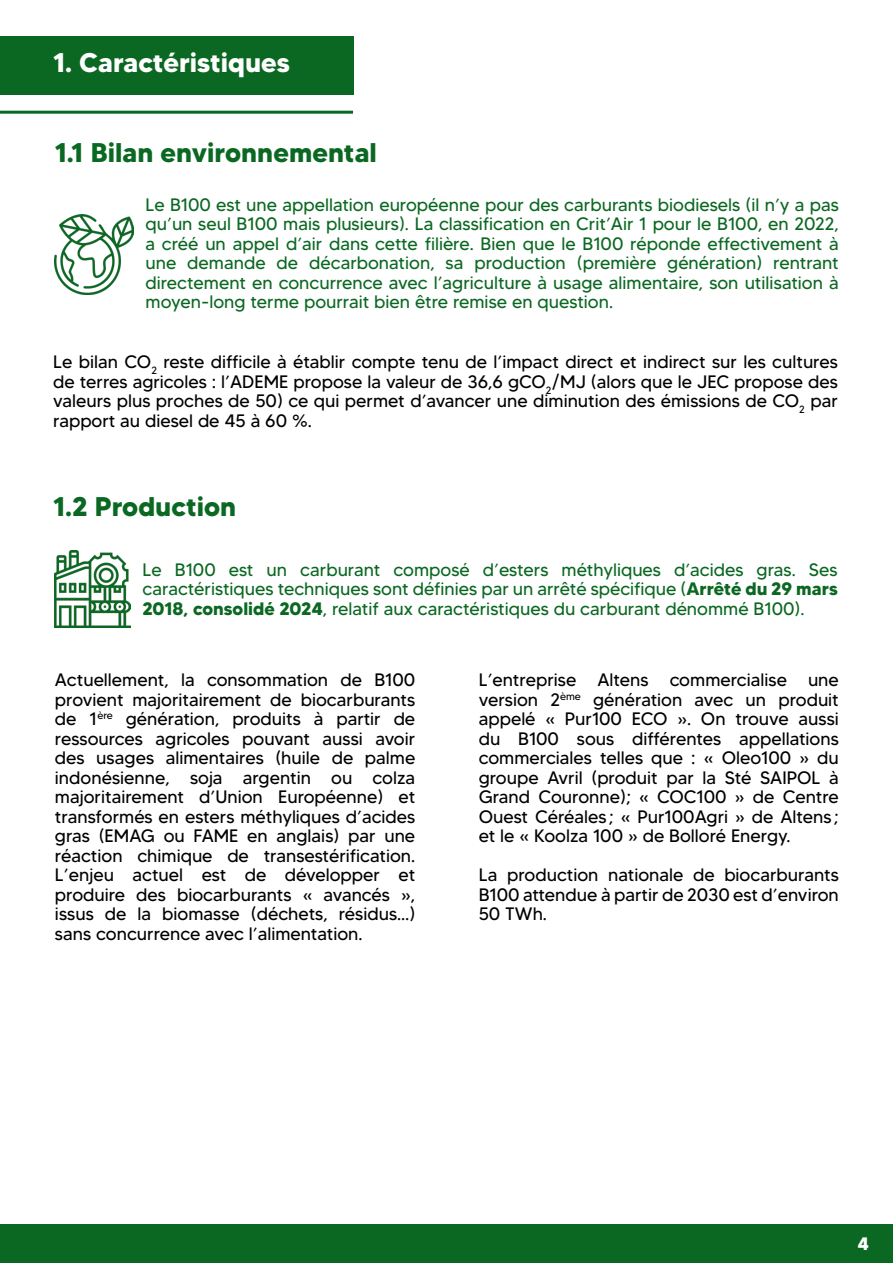
<style>
.page{position:relative;width:893px;height:1263px;background:#fff}
.page>*{position:absolute;margin:0;border:0;box-sizing:border-box;transform-origin:0 0}
.t1{font:700 27px "MADETOMMY";color:#0b6822}
.t2{font:700 27px "MADETOMMY";color:#fff}
.t3{font:18px/19.5px "MADETOMMY";color:#000;text-align:justify}
.t4{font:18px/19.5px "MADETOMMY";color:#0b6822;text-align:justify}
.t5{font:700 18px "MADETOMMY";color:#fff}
.s1{font-weight:700}
</style>
<div class="page">
<div style="left:0;top:1224px;width:893px;height:39px;background:#0b6822"></div>
<img style="left:54px;top:215px;width:80px;height:79px">
<div style="left:0;top:36px;width:353px;height:59px;background:#0b6822"></div>
<hr style="left:0;top:111px;width:353px;height:3px;background:#0b6822">
<img style="left:54px;top:551px;width:77px;height:76px">
<h1 class="t2" style="left:53px;top:46px;width:238px">1. Caractéristiques</h1>
<h1 class="t1" style="left:55px;top:136px;width:323px">1.1 Bilan environnemental</h1>
<p class="t4" style="left:146px;top:194px;width:695px">Le B100 est une appellation européenne pour des carburants biodiesels (il n’y a pas qu’un seul B100 mais plusieurs). La classification en Crit’Air 1 pour le B100, en 2022, a créé un appel d’air dans cette filière. Bien que le B100 réponde effectivement à une demande de décarbonation, sa production (première génération) rentrant directement en concurrence avec l’agriculture à usage alimentaire, son utilisation à moyen-long terme pourrait bien être remise en question.</p>
<p class="t3" style="left:53px;top:352px;width:786px">Le bilan CO<sub>2</sub> reste difficile à établir compte tenu de l’impact direct et indirect sur les cultures de terres agricoles : l’ADEME propose la valeur de 36,6 gCO<sub>2</sub>/MJ (alors que le JEC propose des valeurs plus proches de 50) ce qui permet d’avancer une diminution des émissions de CO<sub>2</sub> par rapport au diesel de 45 à 60 %.</p>
<h1 class="t1" style="left:53px;top:490px;width:185px">1.2 Production</h1>
<p class="t4" style="left:143px;top:560px;width:697px">Le B100 est un carburant composé d’esters méthyliques d’acides gras. Ses caractéristiques techniques sont définies par un arrêté spécifique (<span class="s1">Arrêté du 29 mars 2018, consolidé 2024</span>, relatif aux caractéristiques du carburant dénommé B100).</p>
<p class="t3" style="left:55px;top:670px;width:362px">Actuellement, la consommation de B100 provient majoritairement de biocarburants de 1<sup>ère</sup> génération, produits à partir de ressources agricoles pouvant aussi avoir des usages alimentaires (huile de palme indonésienne, soja argentin ou colza majoritairement d’Union Européenne) et transformés en esters méthyliques d’acides gras (EMAG ou FAME en anglais) par une réaction chimique de transestérification.<br>L’enjeu actuel est de développer et produire des biocarburants « avancés », issus de la biomasse (déchets, résidus…) sans concurrence avec l’alimentation.</p>
<p class="t3" style="left:479px;top:670px;width:362px">L’entreprise Altens commercialise une version 2<sup>ème</sup> génération avec un produit appelé « Pur100 ECO ». On trouve aussi du B100 sous différentes appellations commerciales telles que : « Oleo100 » du groupe Avril (produit par la Sté SAIPOL à Grand Couronne); « COC100 » de Centre Ouest Céréales ; « Pur100Agri » de Altens ; et le « Koolza 100 » de Bolloré Energy.</p>
<p class="t3" style="left:479px;top:865px;width:362px">La production nationale de biocarburants B100 attendue à partir de 2030 est d’environ 50 TWh.</p>
<p class="t5" style="left:858px;top:1232px;width:13px">4</p>
</div>
